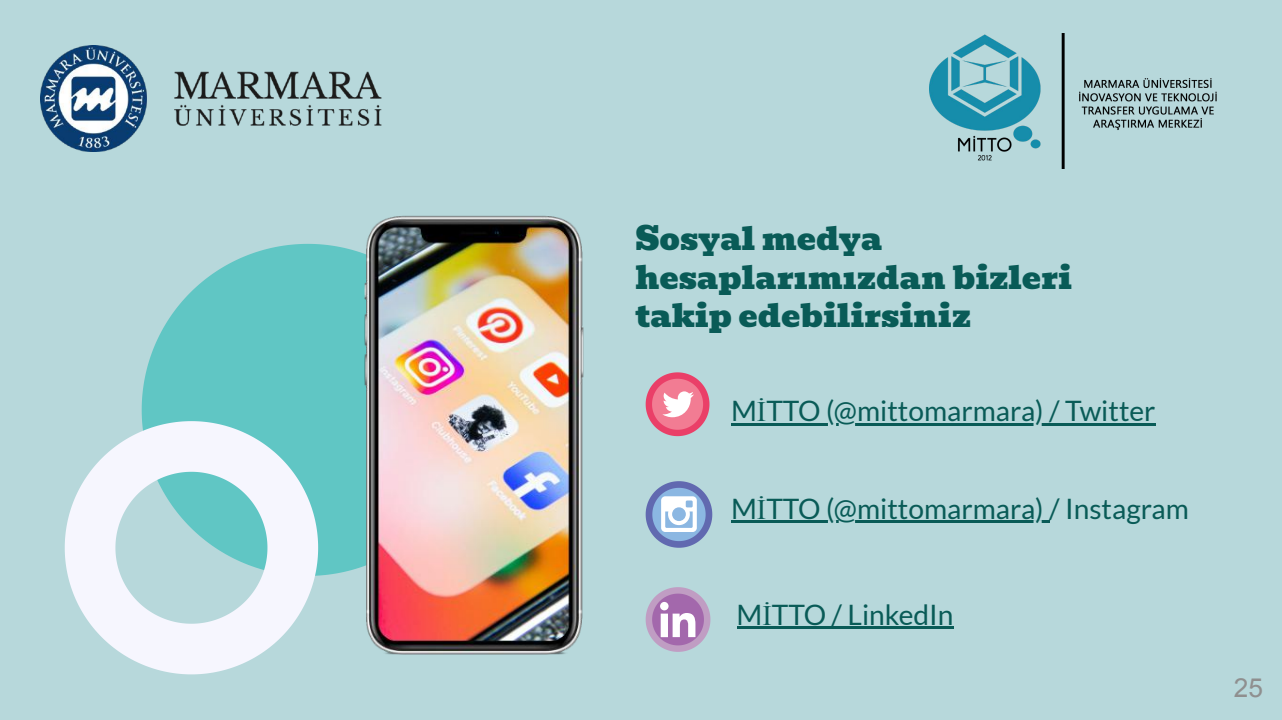
<style>
.page{position:relative;width:1282px;height:720px;background:#fff}
.page>*{position:absolute;margin:0;border:0;box-sizing:border-box;transform-origin:0 0}
.t1{font:31.88px/38.5px "Bevan";color:#095b57}
.t2{font:28.12px "Lato";color:#095b57}
.t3{font:26.25px "Arial";color:#8f8f8f}
.s1{font-family:"Times New Roman"}
</style>
<div class="page">
<div style="left:0;top:0;width:1281px;height:720px;background:#b7d8db"></div>
<img style="left:929px;top:34px;width:288px;height:135px">
<img style="left:40px;top:45px;width:342px;height:106px">
<svg style="left:142px;top:244px;width:211px;height:332px;background:#6cc8c7"></svg>
<svg style="left:65px;top:421px;width:253px;height:253px"></svg>
<img style="left:353px;top:215px;width:231px;height:440px">
<svg style="left:645px;top:587px;width:65px;height:65px"></svg>
<svg style="left:645px;top:481px;width:67px;height:67px"></svg>
<svg style="left:645px;top:372px;width:64px;height:64px"></svg>
<hr style="left:731px;top:423px;width:424px;height:3px;background:#095b57">
<hr style="left:731px;top:521px;width:318px;height:2px;background:#095b57">
<hr style="left:736px;top:627px;width:217px;height:2px;background:#095b57">
<p class="t1" style="left:635px;top:220px;width:438px">Sosyal medya hesaplarımızdan bizleri takip edebilirsiniz</p>
<p class="t2" style="left:731px;top:393px;width:426px">M<span class="s1">İ</span>TTO (@mittomarmara) / Twitter</p>
<p class="t2" style="left:731px;top:491px;width:459px">M<span class="s1">İ</span>TTO (@mittomarmara) / Instagram</p>
<p class="t2" style="left:736px;top:597px;width:218px">M<span class="s1">İ</span>TTO / LinkedIn</p>
<p class="t3" style="left:1233px;top:673px;width:31px">25</p>
</div>
